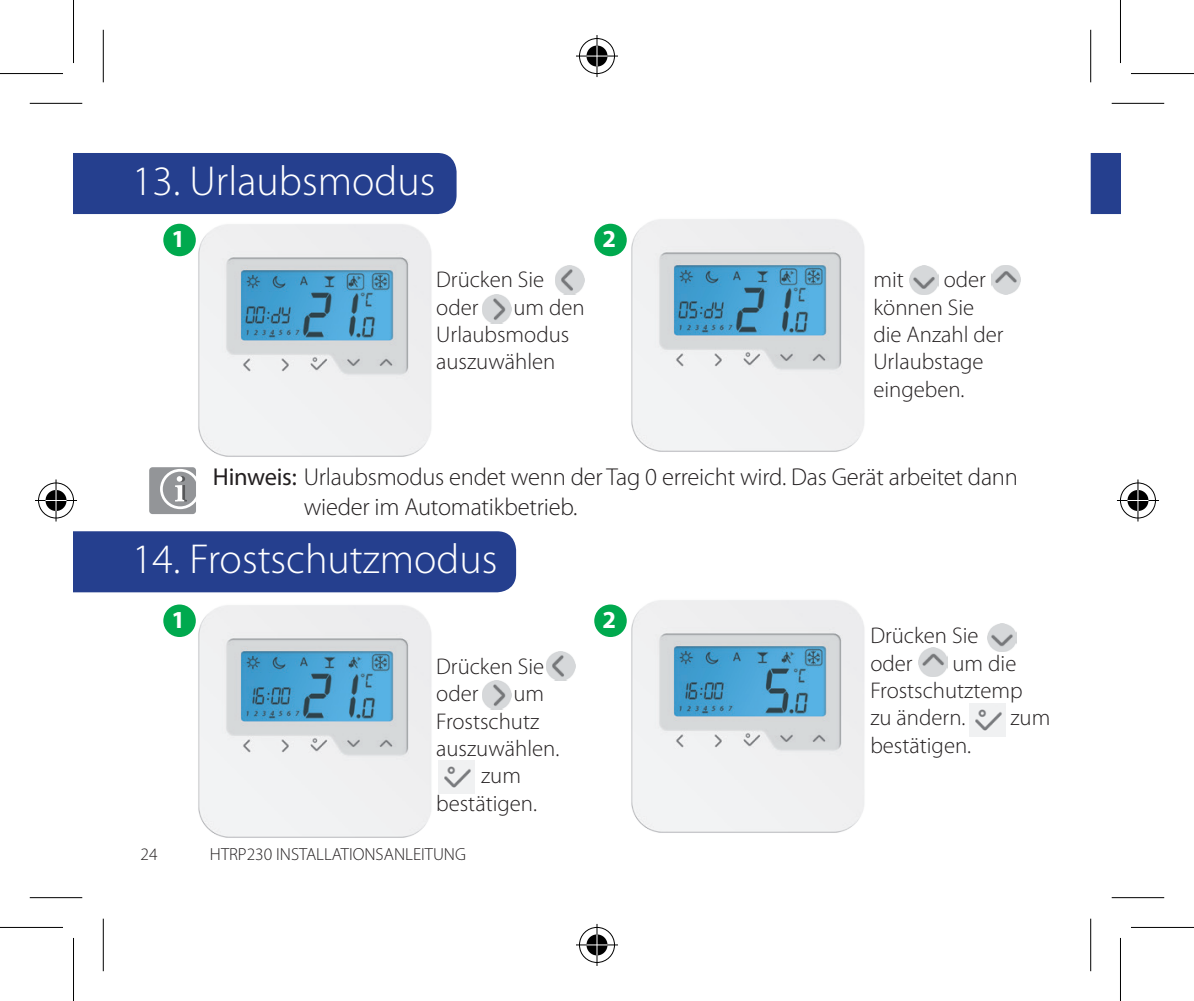
<style>
.page{position:relative;width:1194px;height:1001px;background:#fff}
.page>*{position:absolute;margin:0;border:0;box-sizing:border-box;transform-origin:0 0}
.t1{font:300 42px "Myriad Pro";color:#fff}
.t2{font:300 24.5px/29.4px "Myriad Pro";letter-spacing:-.01em;color:#231f20}
.t3{font:700 24.5px "Myriad Pro";color:#fff}
.t4{font:300 22.75px/27.3px "Myriad Pro";color:#231f20}
.t5{font:300 17.5px "Myriad Pro";color:#231f20}
.s1{font-weight:400}
</style>
<div class="page">
<div style="left:74px;top:153px;width:382px;height:61px;background:#253f8e"></div>
<div style="left:1090px;top:153px;width:30px;height:61px;background:#253f8e"></div>
<div style="left:74px;top:531px;width:442px;height:61px;background:#253f8e"></div>
<img style="left:188px;top:211px;width:257px;height:246px">
<img style="left:621px;top:219px;width:244px;height:233px">
<div style="left:163px;top:224px;width:33px;height:32px;background:#00a94e;border-radius:50%"></div>
<div style="left:594px;top:224px;width:33px;height:32px;background:#00a94e;border-radius:50%"></div>
<img style="left:483px;top:294px;width:29px;height:29px">
<img style="left:555px;top:266px;width:29px;height:28px">
<img style="left:910px;top:265px;width:28px;height:29px">
<img style="left:991px;top:265px;width:29px;height:29px">
<div style="left:149px;top:467px;width:47px;height:47px;background:#939598;border-radius:3px"></div>
<svg style="left:159px;top:467px;width:37px;height:43px"></svg>
<img style="left:188px;top:592px;width:257px;height:246px">
<img style="left:624px;top:600px;width:241px;height:233px">
<div style="left:163px;top:604px;width:33px;height:33px;background:#00a94e;border-radius:50%"></div>
<div style="left:594px;top:604px;width:33px;height:33px;background:#00a94e;border-radius:50%"></div>
<img style="left:483px;top:680px;width:29px;height:29px">
<img style="left:547px;top:651px;width:29px;height:29px">
<img style="left:439px;top:760px;width:36px;height:32px">
<img style="left:918px;top:647px;width:29px;height:29px">
<img style="left:987px;top:623px;width:29px;height:28px">
<img style="left:969px;top:703px;width:36px;height:33px">
<svg style="left:30px;top:102px;width:52px;height:1px"></svg>
<svg style="left:1111px;top:102px;width:53px;height:1px"></svg>
<svg style="left:30px;top:898px;width:52px;height:1px"></svg>
<svg style="left:1111px;top:898px;width:53px;height:1px"></svg>
<svg style="left:102px;top:30px;width:1px;height:52px"></svg>
<svg style="left:102px;top:918px;width:1px;height:52px"></svg>
<svg style="left:1091px;top:30px;width:1px;height:52px"></svg>
<svg style="left:1091px;top:918px;width:1px;height:52px"></svg>
<hr style="left:30px;top:103px;width:52px;height:1px;background:#000">
<hr style="left:1111px;top:103px;width:53px;height:1px;background:#000">
<hr style="left:30px;top:896px;width:52px;height:2px;background:#000">
<hr style="left:1111px;top:896px;width:53px;height:2px;background:#000">
<hr style="left:103px;top:30px;width:1px;height:52px;background:#000">
<hr style="left:103px;top:918px;width:1px;height:52px;background:#000">
<hr style="left:1090px;top:30px;width:1px;height:52px;background:#000">
<hr style="left:1090px;top:918px;width:1px;height:52px;background:#000">
<div style="left:0;top:71px;width:63px;height:5px;background:#f8f8f8"></div>
<div style="left:1131px;top:71px;width:63px;height:5px;background:#f8f8f8"></div>
<svg style="left:0;top:927px;width:63px;height:1px"></svg>
<svg style="left:1131px;top:927px;width:63px;height:1px"></svg>
<hr style="left:0;top:73px;width:63px;height:1px;background:#000">
<hr style="left:1131px;top:73px;width:63px;height:1px;background:#000">
<hr style="left:0;top:926px;width:63px;height:1px;background:#000">
<hr style="left:1131px;top:926px;width:63px;height:1px;background:#000">
<hr style="left:73px;top:0;width:1px;height:63px;background:#000">
<hr style="left:73px;top:937px;width:1px;height:63px;background:#000">
<hr style="left:1120px;top:0;width:1px;height:63px;background:#000">
<hr style="left:1120px;top:937px;width:1px;height:63px;background:#000">
<div style="left:577px;top:36px;width:40px;height:40px;border:4px solid #fff;border-radius:50%"></div>
<hr style="left:576px;top:54px;width:42px;height:4px;background:#fff">
<svg style="left:595px;top:35px;width:4px;height:42px"></svg>
<div style="left:584px;top:43px;width:26px;height:26px;border:4px solid #fff;border-radius:50%"></div>
<div style="left:579px;top:38px;width:36px;height:36px;border:1px solid #000;border-radius:50%"></div>
<hr style="left:576px;top:55px;width:42px;height:2px;background:#000">
<hr style="left:596px;top:35px;width:1px;height:42px;background:#000">
<div style="left:586px;top:46px;width:21px;height:21px;background:#000;border-radius:50%"></div>
<hr style="left:586px;top:55px;width:21px;height:2px;background:#fff">
<svg style="left:596px;top:46px;width:1px;height:21px"></svg>
<div style="left:577px;top:925px;width:40px;height:39px;border:4px solid #fff;border-radius:50%"></div>
<svg style="left:576px;top:942px;width:42px;height:4px"></svg>
<svg style="left:595px;top:924px;width:4px;height:41px"></svg>
<div style="left:584px;top:932px;width:26px;height:25px;border:4px solid #fff;border-radius:50%"></div>
<div style="left:579px;top:926px;width:36px;height:36px;border:1px solid #000;border-radius:50%"></div>
<hr style="left:576px;top:944px;width:42px;height:1px;background:#000">
<hr style="left:596px;top:923px;width:1px;height:42px;background:#000">
<svg style="left:586px;top:934px;width:21px;height:21px"></svg>
<div style="left:36px;top:480px;width:40px;height:40px;border:4px solid #fff;border-radius:50%"></div>
<hr style="left:35px;top:498px;width:42px;height:4px;background:#fff">
<hr style="left:54px;top:479px;width:4px;height:42px;background:#fff">
<div style="left:43px;top:487px;width:26px;height:26px;border:4px solid #fff;border-radius:50%"></div>
<div style="left:38px;top:482px;width:36px;height:36px;border:1px solid #000;border-radius:50%"></div>
<hr style="left:35px;top:500px;width:42px;height:1px;background:#000">
<hr style="left:55px;top:479px;width:2px;height:42px;background:#000">
<div style="left:46px;top:490px;width:21px;height:21px;background:#000;border-radius:50%"></div>
<svg style="left:46px;top:500px;width:21px;height:1px"></svg>
<hr style="left:55px;top:490px;width:2px;height:21px;background:#fff">
<div style="left:1118px;top:480px;width:39px;height:40px;border:4px solid #fff;border-radius:50%"></div>
<hr style="left:1117px;top:498px;width:42px;height:4px;background:#fff">
<svg style="left:1135px;top:479px;width:5px;height:42px"></svg>
<div style="left:1125px;top:487px;width:25px;height:26px;border:4px solid #fff;border-radius:50%"></div>
<div style="left:1120px;top:482px;width:36px;height:36px;border:1px solid #000;border-radius:50%"></div>
<hr style="left:1117px;top:500px;width:42px;height:1px;background:#000">
<hr style="left:1137px;top:479px;width:1px;height:42px;background:#000">
<svg style="left:1127px;top:490px;width:21px;height:21px"></svg>
<h1 class="t1" style="left:132px;top:157px;width:305px">13. Urlaubsmodus</h1>
<p class="t3" style="left:171px;top:222px;width:15px">1</p>
<p class="t3" style="left:602px;top:222px;width:15px">2</p>
<p class="t4" style="left:436px;top:266px;width:110px">Drücken Sie oder</p>
<p class="t4" style="left:436px;top:294px;width:150px;text-indent:77px">um den<br>Urlaubsmodus auszuwählen</p>
<p class="t4" style="left:873px;top:266px;width:132px;text-indent:70px">oder können Sie die Anzahl der<br>Urlaubstage eingeben.</p>
<p class="t4" style="left:873px;top:266px;width:32px">mit</p>
<p class="t2" style="left:304px;top:462px;width:716px;text-indent:-91px"><span class="s1">Hinweis:</span> Urlaubsmodus endet wenn der Tag 0 erreicht wird. Das Gerät arbeitet dann wieder im Automatikbetrieb.</p>
<h1 class="t1" style="left:132px;top:535px;width:367px">14. Frostschutzmodus</h1>
<p class="t3" style="left:171px;top:603px;width:15px">1</p>
<p class="t3" style="left:602px;top:603px;width:15px">2</p>
<p class="t4" style="left:436px;top:653px;width:110px">Drücken Sie oder</p>
<p class="t4" style="left:513px;top:680px;width:32px">um</p>
<p class="t4" style="left:436px;top:707px;width:105px">Frostschutz</p>
<p class="t4" style="left:436px;top:734px;width:125px">auszuwählen.</p>
<p class="t4" style="left:481px;top:762px;width:41px">zum</p>
<p class="t4" style="left:436px;top:789px;width:102px">bestätigen.</p>
<p class="t5" style="left:140px;top:844px;width:19px">24</p>
<p class="t5" style="left:210px;top:844px;width:258px">HTRP230 INSTALLATIONSANLEITUNG</p>
<p class="t4" style="left:870px;top:622px;width:110px">Drücken Sie oder</p>
<p class="t4" style="left:870px;top:649px;width:154px;text-indent:82px">um die<br>Frostschutztemp zu ändern.</p>
<p class="t4" style="left:1010px;top:704px;width:41px">zum</p>
<p class="t4" style="left:870px;top:731px;width:102px">bestätigen.</p>
</div>
